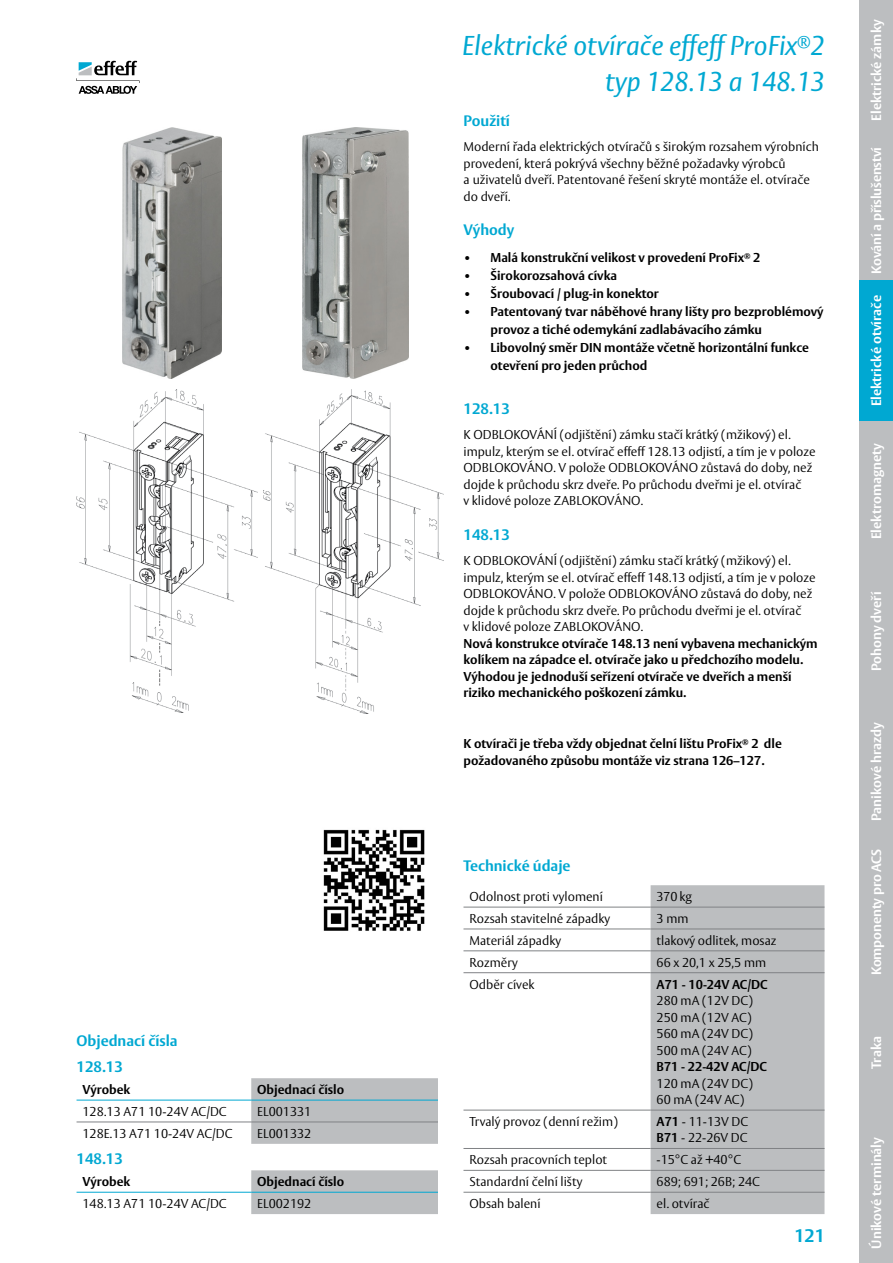
<style>
.page{position:relative;width:893px;height:1263px;background:#fff}
.page>*{position:absolute;margin:0;border:0;box-sizing:border-box;transform-origin:0 0}
._01_Produktový_nadpi{font:italic 27px "ASSA Vesta";color:#00a8d2}
.t1{font:700 18px "ASSA Vesta";color:#00a8d2}
.zakladní_nadpis_blue{font:700 15px "ASSA Vesta";color:#00a8d2}
.t2{font:700 13.5px "ASSA Vesta";color:#fff}
.základní_text{font:300 12.75px/16.5px "ASSA Vesta";color:#000}
.základní_text-2{font:700 12.75px/16.5px "ASSA Vesta";color:#000}
.s1{font-weight:700}
</style>
<div class="page">
<div style="left:859px;top:0;width:34px;height:140px;background:#bcbec0"></div>
<div style="left:859px;top:140px;width:34px;height:141px;background:#bcbec0"></div>
<div style="left:859px;top:281px;width:34px;height:140px;background:#00a8d2"></div>
<div style="left:859px;top:421px;width:34px;height:140px;background:#bcbec0"></div>
<div style="left:859px;top:561px;width:34px;height:141px;background:#bcbec0"></div>
<div style="left:859px;top:702px;width:34px;height:140px;background:#bcbec0"></div>
<div style="left:859px;top:842px;width:34px;height:140px;background:#bcbec0"></div>
<div style="left:859px;top:982px;width:34px;height:141px;background:#bcbec0"></div>
<div style="left:859px;top:1123px;width:34px;height:140px;background:#bcbec0"></div>
<svg style="left:76px;top:61px;width:64px;height:33px"></svg>
<div style="left:651px;top:885px;width:173px;height:329px;background:#bcbec0"></div>
<hr style="left:463px;top:907px;width:188px;height:1px;background:#808285">
<hr style="left:651px;top:907px;width:173px;height:1px;background:#808285">
<hr style="left:463px;top:928px;width:188px;height:1px;background:#808285">
<hr style="left:651px;top:928px;width:173px;height:1px;background:#808285">
<hr style="left:463px;top:950px;width:188px;height:1px;background:#808285">
<hr style="left:651px;top:950px;width:173px;height:1px;background:#808285">
<hr style="left:463px;top:972px;width:188px;height:1px;background:#808285">
<hr style="left:651px;top:972px;width:173px;height:1px;background:#808285">
<hr style="left:463px;top:1110px;width:188px;height:1px;background:#808285">
<hr style="left:651px;top:1110px;width:173px;height:1px;background:#808285">
<hr style="left:463px;top:1148px;width:188px;height:1px;background:#808285">
<hr style="left:651px;top:1148px;width:173px;height:1px;background:#808285">
<hr style="left:463px;top:1170px;width:188px;height:1px;background:#808285">
<hr style="left:651px;top:1170px;width:173px;height:1px;background:#808285">
<hr style="left:463px;top:1192px;width:188px;height:1px;background:#808285">
<hr style="left:651px;top:1192px;width:173px;height:1px;background:#808285">
<img style="left:123px;top:127px;width:98px;height:251px">
<img style="left:77px;top:389px;width:180px;height:324px">
<img style="left:302px;top:127px;width:106px;height:251px">
<img style="left:263px;top:389px;width:181px;height:324px">
<div style="left:251px;top:1078px;width:187px;height:66px;background:#bcbec0"></div>
<hr style="left:77px;top:1100px;width:174px;height:1px;background:#00a8d2">
<hr style="left:251px;top:1100px;width:187px;height:1px;background:#00a8d2">
<hr style="left:77px;top:1122px;width:174px;height:1px;background:#808285">
<hr style="left:251px;top:1122px;width:187px;height:1px;background:#808285">
<div style="left:251px;top:1170px;width:187px;height:44px;background:#bcbec0"></div>
<hr style="left:77px;top:1192px;width:174px;height:1px;background:#00a8d2">
<hr style="left:251px;top:1192px;width:187px;height:1px;background:#00a8d2">
<img style="left:323px;top:829px;width:102px;height:102px">
<p class="zakladní_nadpis_blue" style="left:77px;top:1031px;width:103px">Objednací čísla</p>
<p class="zakladní_nadpis_blue" style="left:77px;top:1058px;width:48px">128.13</p>
<p class="základní_text-2" style="left:83px;top:1082px;width:49px">Výrobek</p>
<p class="základní_text-2" style="left:257px;top:1082px;width:88px">Objednací číslo</p>
<p class="základní_text" style="left:83px;top:1104px;width:146px">128.13 A71 10-24V AC/DC</p>
<p class="základní_text" style="left:257px;top:1104px;width:56px">EL001331</p>
<p class="základní_text" style="left:83px;top:1126px;width:151px">128E.13 A71 10-24V AC/DC</p>
<p class="základní_text" style="left:257px;top:1126px;width:56px">EL001332</p>
<p class="zakladní_nadpis_blue" style="left:77px;top:1150px;width:48px">148.13</p>
<p class="základní_text-2" style="left:83px;top:1174px;width:49px">Výrobek</p>
<p class="základní_text-2" style="left:257px;top:1174px;width:88px">Objednací číslo</p>
<p class="základní_text" style="left:83px;top:1196px;width:146px">148.13 A71 10-24V AC/DC</p>
<p class="základní_text" style="left:257px;top:1196px;width:56px">EL002192</p>
<p class="_01_Produktový_nadpi" style="left:462px;top:29px;width:364px">Elektrické otvírače effeff ProFix<sup>®</sup>2</p>
<p class="_01_Produktový_nadpi" style="left:605px;top:65px;width:221px">typ 128.13 a 148.13</p>
<p class="zakladní_nadpis_blue" style="left:463px;top:112px;width:48px">Použití</p>
<p class="základní_text" style="left:463px;top:139px;width:357px">Moderní řada elektrických otvíračů s širokým rozsahem výrobních provedení, která pokrývá všechny běžné požadavky výrobců<br>a uživatelů dveří. Patentované řešení skryté montáže el. otvírače do dveří.</p>
<p class="zakladní_nadpis_blue" style="left:463px;top:221px;width:52px">Výhody</p>
<p class="základní_text-2" style="left:463px;top:250px;width:299px">• Malá konstrukční velikost v provedení ProFix<sup>®</sup> 2</p>
<p class="základní_text-2" style="left:463px;top:268px;width:155px">• Širokorozsahová cívka</p>
<p class="základní_text-2" style="left:463px;top:286px;width:197px">• Šroubovací / plug-in konektor</p>
<p class="základní_text-2" style="left:490px;top:303px;width:335px;line-height:18px;text-indent:-27px">• Patentovaný tvar náběhové hrany lišty pro bezproblémový provoz a tiché odemykání zadlabávacího zámku</p>
<p class="základní_text-2" style="left:490px;top:339px;width:320px;line-height:18px;text-indent:-27px">• Libovolný směr DIN montáže včetně horizontální funkce otevření pro jeden průchod</p>
<p class="zakladní_nadpis_blue" style="left:463px;top:400px;width:48px">128.13</p>
<p class="základní_text" style="left:463px;top:427px;width:354px">K ODBLOKOVÁNÍ (odjištění) zámku stačí krátký (mžikový) el. impulz, kterým se el. otvírač effeff 128.13 odjistí, a tím je v poloze ODBLOKOVÁNO. V polože ODBLOKOVÁNO zůstavá do doby, než dojde k průchodu skrz dveře. Po průchodu dveřmi je el. otvírač<br>v klidové poloze ZABLOKOVÁNO.</p>
<p class="zakladní_nadpis_blue" style="left:463px;top:525px;width:48px">148.13</p>
<p class="základní_text" style="left:463px;top:553px;width:354px">K ODBLOKOVÁNÍ (odjištění) zámku stačí krátký (mžikový) el. impulz, kterým se el. otvírač effeff 148.13 odjistí, a tím je v poloze ODBLOKOVÁNO. V polože ODBLOKOVÁNO zůstavá do doby, než dojde k průchodu skrz dveře. Po průchodu dveřmi je el. otvírač<br>v klidové poloze ZABLOKOVÁNO.</p>
<p class="základní_text-2" style="left:463px;top:635px;width:356px">Nová konstrukce otvírače 148.13 není vybavena mechanickým kolíkem na západce el. otvírače jako u předchozího modelu.<br>Výhodou je jednoduší seřízení otvírače ve dveřích a menší riziko mechanického poškození zámku.</p>
<p class="základní_text-2" style="left:463px;top:736px;width:320px">K otvírači je třeba vždy objednat čelní lištu ProFix<sup>®</sup> 2 dle požadovaného způsobu montáže viz strana 126–127.</p>
<p class="zakladní_nadpis_blue" style="left:463px;top:856px;width:109px">Technické údaje</p>
<p class="základní_text" style="left:469px;top:889px;width:135px">Odolnost proti vylomení</p>
<p class="základní_text" style="left:657px;top:889px;width:37px">370 kg</p>
<p class="základní_text" style="left:469px;top:911px;width:142px">Rozsah stavitelné západky</p>
<p class="základní_text" style="left:657px;top:911px;width:33px">3 mm</p>
<p class="základní_text" style="left:469px;top:933px;width:93px">Materiál západky</p>
<p class="základní_text" style="left:657px;top:933px;width:121px">tlakový odlitek, mosaz</p>
<p class="základní_text" style="left:469px;top:954px;width:50px">Rozměry</p>
<p class="základní_text" style="left:657px;top:954px;width:111px">66 x 20,1 x 25,5 mm</p>
<p class="základní_text" style="left:469px;top:976px;width:67px">Odběr cívek</p>
<p class="základní_text-2" style="left:657px;top:976px;width:113px">A71 - 10-24V AC/DC</p>
<p class="základní_text" style="left:657px;top:993px;width:98px">280 mA (12V DC)</p>
<p class="základní_text" style="left:657px;top:1009px;width:96px">250 mA (12V AC)</p>
<p class="základní_text" style="left:657px;top:1026px;width:98px">560 mA (24V DC)</p>
<p class="základní_text" style="left:657px;top:1042px;width:96px">500 mA (24V AC)</p>
<p class="základní_text-2" style="left:657px;top:1059px;width:112px">B71 - 22-42V AC/DC</p>
<p class="základní_text" style="left:657px;top:1075px;width:98px">120 mA (24V DC)</p>
<p class="základní_text" style="left:657px;top:1092px;width:89px">60 mA (24V AC)</p>
<p class="základní_text" style="left:469px;top:1114px;width:150px">Trvalý provoz (denní režim)</p>
<p class="základní_text" style="left:657px;top:1114px;width:93px"><span class="s1">A71</span> - 11-13V DC</p>
<p class="základní_text" style="left:657px;top:1130px;width:92px"><span class="s1">B71</span> - 22-26V DC</p>
<p class="základní_text" style="left:469px;top:1152px;width:139px">Rozsah pracovních teplot</p>
<p class="základní_text" style="left:657px;top:1152px;width:86px">-15°C až +40°C</p>
<p class="základní_text" style="left:469px;top:1174px;width:115px">Standardní čelní lišty</p>
<p class="základní_text" style="left:657px;top:1174px;width:105px">689; 691; 26B; 24C</p>
<p class="základní_text" style="left:469px;top:1196px;width:73px">Obsah balení</p>
<p class="základní_text" style="left:657px;top:1196px;width:54px">el. otvírač</p>
<h2 class="t1" style="left:794px;top:1224px;width:32px">121</h2>
<p class="t2" style="left:868px;top:121px;width:103px;rotate:-90deg">Elektrické zámky</p>
<p class="t2" style="left:868px;top:274px;width:129px;rotate:-90deg">Kování a příslušenství</p>
<p class="t2" style="left:868px;top:406px;width:113px;rotate:-90deg">Elektrické otvírače</p>
<p class="t2" style="left:868px;top:539px;width:97px;rotate:-90deg">Elektromagnety</p>
<p class="t2" style="left:868px;top:671px;width:81px;rotate:-90deg">Pohony dveří</p>
<p class="t2" style="left:868px;top:821px;width:101px;rotate:-90deg">Panikové hrazdy</p>
<p class="t2" style="left:868px;top:975px;width:128px;rotate:-90deg">Komponenty pro ACS</p>
<p class="t2" style="left:868px;top:1068px;width:34px;rotate:-90deg">Traka</p>
<p class="t2" style="left:868px;top:1248px;width:113px;rotate:-90deg">Únikové terminály</p>
</div>
